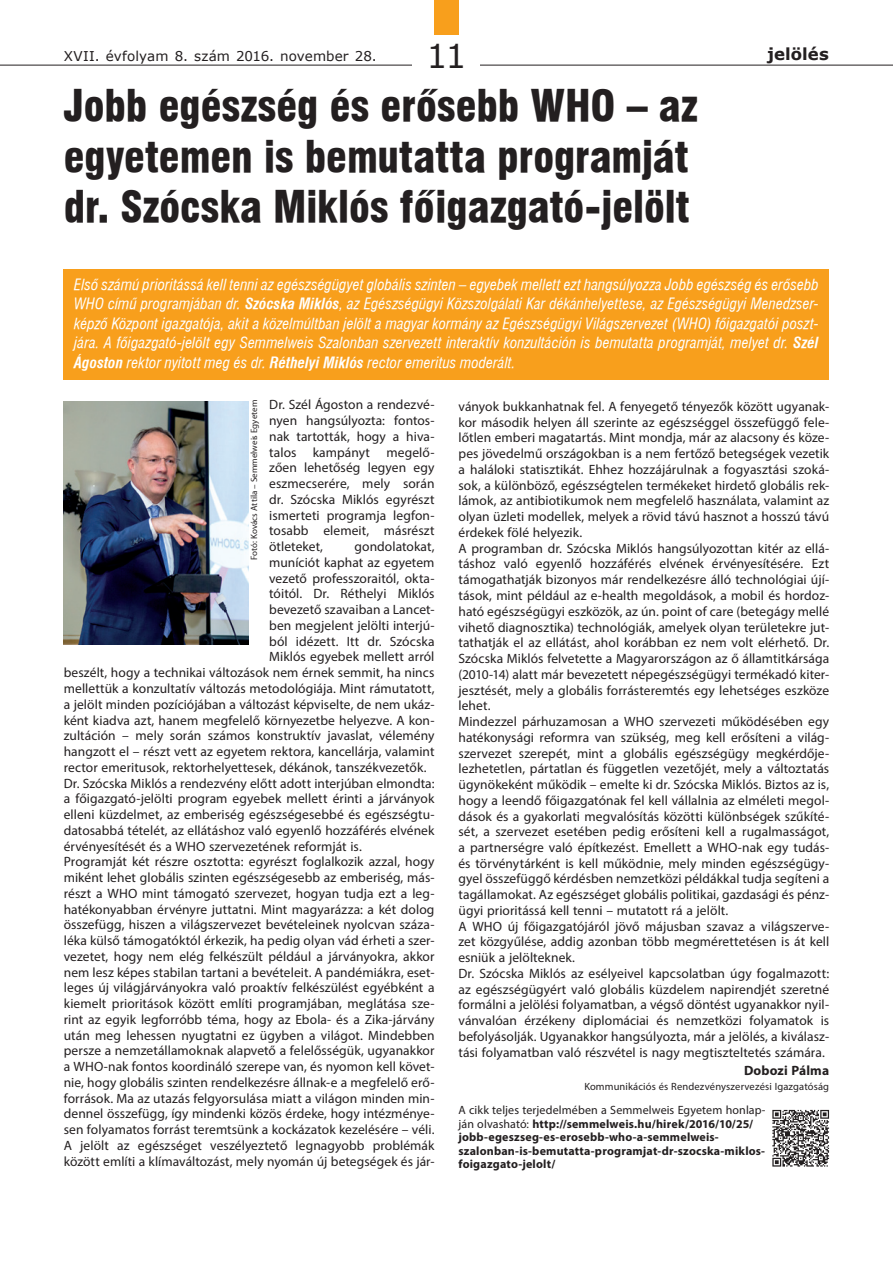
<style>
.page{position:relative;width:893px;height:1263px;background:#fff}
.page>*{position:absolute;margin:0;border:0;box-sizing:border-box;transform-origin:0 0}
.t1{font:42px/50.4px "Swiss 721 Blk Cn PFL";color:#231f20}
.t2{font:33px "Verdana";color:#231f20}
.t3{font:700 16.5px "Verdana";color:#231f20}
.t4{font:italic 15px/19.5px "Swiss 721 Cn PFL";letter-spacing:.005em;color:#fff;text-align:justify}
.t5{font:13.5px/15.8px "Myriad Pro";letter-spacing:.005em;color:#231f20;text-align:justify}
.t6{font:13.5px "Verdana";letter-spacing:.005em;color:#231f20}
.t7{font:700 13.5px "Myriad Pro";letter-spacing:.01em;color:#231f20}
.t8{font:700 12px/13.5px "Myriad Pro";letter-spacing:.015em;color:#231f20}
.t9{font:10.5px "Myriad Pro";letter-spacing:.01em;color:#231f20}
.t10{font:9px "Myriad PFL";letter-spacing:.02em;color:#231f20}
.s1{font-weight:700}
.s2{font-weight:400}
</style>
<div class="page">
<hr style="left:0;top:65px;width:893px;height:1px;background:#231f20">
<div style="left:413px;top:32px;width:67px;height:45px;background:#fff"></div>
<div style="left:434px;top:0;width:24px;height:34px;background:#f89f1c"></div>
<div style="left:64px;top:269px;width:765px;height:110px;background:#f89f1c"></div>
<img style="left:64px;top:401px;width:184px;height:243px">
<svg style="left:772px;top:1110px;width:57px;height:56px"></svg>
<p class="t6" style="left:64px;top:46px;width:314px">XVII. évfolyam 8. szám 2016. november 28.</p>
<h2 class="t2" style="left:427px;top:33px;width:41px">11</h2>
<p class="t3" style="left:767px;top:42px;width:63px">jelölés</p>
<h1 class="t1" style="left:64px;top:81px;width:636px">Jobb egészség és erősebb WHO – az egyetemen is bemutatta programját dr. Szócska Miklós főigazgató-jelölt</h1>
<p class="t4" style="left:74px;top:275px;width:746px">Első számú prioritássá kell tenni az egészségügyet globális szinten – egyebek mellett ezt hangsúlyozza Jobb egészség és erősebb WHO című programjában dr. <span class="s1">Szócska Miklós</span>, az Egészségügyi Közszolgálati Kar dékánhelyettese, az Egészségügyi Menedzser&shy;képző Központ igazgatója, akit a közelmúltban jelölt a magyar kormány az Egészségügyi Világszervezet (WHO) főigazgatói poszt&shy;jára. A főigazgató-jelölt egy Semmelweis Szalonban szervezett interaktív konzultáción is bemutatta programját, melyet dr. <span class="s1">Szél Ágoston</span> rektor nyitott meg és dr. <span class="s1">Réthelyi Miklós</span> rector emeritus moderált.</p>
<p class="t5" style="left:269px;top:397px;width:167px">Dr. Szél Ágoston a rendezvé&shy;nyen hangsúlyozta: fontos&shy;nak tartották, hogy a hiva&shy;talos kampányt megelő&shy;zően lehetőség legyen egy eszmecserére, mely során dr. Szócska Miklós egyrészt ismerteti programja legfon&shy;tosabb elemeit, másrészt ötleteket,</p>
<p class="t10" style="left:250px;top:560px;width:161px;rotate:-90deg">Fotó: Kovács Attila – Semmelweis Egyetem</p>
<p class="t5" style="left:458px;top:398px;width:372px;text-align:left">ványok bukkanhatnak fel. A fenyegető tényezők között ugyanak&shy;kor második helyen áll szerinte az egészséggel összefüggő fele&shy;lőtlen emberi magatartás. Mint mondja, már az alacsony és köze&shy;pes jövedelmű országokban is a nem fertőző betegségek vezetik a haláloki statisztikát. Ehhez hozzájárulnak a fogyasztási szoká&shy;sok, a különböző, egészségtelen termékeket hirdető globális rek&shy;lámok, az antibiotikumok nem megfelelő használata, valamint az olyan üzleti modellek, melyek a rövid távú hasznot a hosszú távú érdekek fölé helyezik.<br>A programban dr. Szócska Miklós hangsúlyozottan kitér az ellá&shy;táshoz való egyenlő hozzáférés elvének érvényesítésére. Ezt támogathatják bizonyos már rendelkezésre álló technológiai újí&shy;tások, mint például az e-health megoldások, a mobil és hordoz&shy;ható egészségügyi eszközök, az ún. point of care (betegágy mellé vihető diagnosztika) technológiák, amelyek olyan területekre jut&shy;tathatják el az ellátást, ahol korábban ez nem volt elérhető. Dr.<br>Szócska Miklós felvetette a Magyarországon az ő államtitkársága (2010-14) alatt már bevezetett népegészségügyi termékadó kiter&shy;jesztését, mely a globális forrásteremtés egy lehetséges eszköze lehet.<br>Mindezzel párhuzamosan a WHO szervezeti működésében egy hatékonysági reformra van szükség, meg kell erősíteni a világ&shy;szervezet szerepét, mint a globális egészségügy megkérdője&shy;lezhetetlen, pártatlan és független vezetőjét, mely a változtatás ügynökeként működik – emelte ki dr. Szócska Miklós. Biztos az is, hogy a leendő főigazgatónak fel kell vállalnia az elméleti megol&shy;dások és a gyakorlati megvalósítás közötti különbségek szűkíté&shy;sét, a szervezet esetében pedig erősíteni kell a rugalmasságot, a partnerségre való építkezést. Emellett a WHO-nak egy tudás&shy;és törvénytárként is kell működnie, mely minden egészségüg - gyel összefüggő kérdésben nemzetközi példákkal tudja segíteni a tagállamokat. Az egészséget globális politikai, gazdasági és pénz&shy;ügyi prioritássá kell tenni – mutatott rá a jelölt.<br>A WHO új főigazgatójáról jövő májusban szavaz a világszerve&shy;zet közgyűlése, addig azonban több megmérettetésen is át kell esniük a jelölteknek.<br>Dr. Szócska Miklós az esélyeivel kapcsolatban úgy fogalmazott: az egészségügyért való globális küzdelem napirendjét szeretné formálni a jelölési folyamatban, a végső döntést ugyanakkor nyil&shy;vánvalóan érzékeny diplomáciai és nemzetközi folyamatok is befolyásolják. Ugyanakkor hangsúlyozta, már a jelölés, a kiválasz&shy;tási folyamatban való részvétel is nagy megtiszteltetés számára.</p>
<p class="t7" style="left:744px;top:1062px;width:87px">Dobozi Pálma</p>
<p class="t9" style="left:584px;top:1080px;width:246px">Kommunikációs és Rendezvényszervezési Igazgatóság</p>
<p class="t8" style="left:458px;top:1103px;width:309px"><span class="s2">A cikk teljes terjedelmében a Semmelweis Egyetem honlap&shy;ján olvasható:</span> http://semmelweis.hu/hirek/2016/10/25/ jobb-egeszseg-es-erosebb-who-a-semmelweis&shy;szalonban-is-bemutatta-programjat-dr-szocska-miklos&shy;foigazgato-jelolt/</p>
<p class="t5" style="left:354px;top:539px;width:81px">gondolatokat,</p>
<p class="t5" style="left:269px;top:554px;width:167px">muníciót kaphat az egyetem</p>
<p class="t5" style="left:269px;top:570px;width:167px">vezető professzoraitól, okta-</p>
<p class="t5" style="left:269px;top:586px;width:167px">tóitól. Dr. Réthelyi Miklós</p>
<p class="t5" style="left:269px;top:602px;width:167px">bevezető szavaiban a Lancet-</p>
<p class="t5" style="left:269px;top:617px;width:167px">ben megjelent jelölti interjú-</p>
<p class="t5" style="left:269px;top:633px;width:167px">ból idézett. Itt dr. Szócska</p>
<p class="t5" style="left:269px;top:649px;width:167px">Miklós egyebek mellett arról</p>
<p class="t5" style="left:64px;top:665px;width:372px">beszélt, hogy a technikai változások nem érnek semmit, ha nincs</p>
<p class="t5" style="left:64px;top:680px;width:372px">mellettük a konzultatív változás metodológiája. Mint rámutatott,</p>
<p class="t5" style="left:64px;top:696px;width:372px">a jelölt minden pozíciójában a változást képviselte, de nem ukáz-</p>
<p class="t5" style="left:64px;top:712px;width:372px">ként kiadva azt, hanem megfelelő környezetbe helyezve. A kon-</p>
<p class="t5" style="left:64px;top:728px;width:372px">zultáción – mely során számos konstruktív javaslat, vélemény</p>
<p class="t5" style="left:64px;top:743px;width:372px">hangzott el – részt vett az egyetem rektora, kancellárja, valamint</p>
<p class="t5" style="left:64px;top:759px;width:364px">rector emeritusok, rektorhelyettesek, dékánok, tanszékvezetők.</p>
<p class="t5" style="left:64px;top:775px;width:372px">Dr. Szócska Miklós a rendezvény előtt adott interjúban elmondta:</p>
<p class="t5" style="left:64px;top:791px;width:372px">a főigazgató-jelölti program egyebek mellett érinti a járványok</p>
<p class="t5" style="left:64px;top:806px;width:372px">elleni küzdelmet, az emberiség egészségesebbé és egészségtu-</p>
<p class="t5" style="left:64px;top:822px;width:372px">datosabbá tételét, az ellátáshoz való egyenlő hozzáférés elvének</p>
<p class="t5" style="left:64px;top:838px;width:300px">érvényesítését és a WHO szervezetének reformját is.</p>
<p class="t5" style="left:64px;top:854px;width:372px">Programját két részre osztotta: egyrészt foglalkozik azzal, hogy</p>
<p class="t5" style="left:64px;top:869px;width:372px">miként lehet globális szinten egészségesebb az emberiség, más-</p>
<p class="t5" style="left:64px;top:885px;width:372px">részt a WHO mint támogató szervezet, hogyan tudja ezt a leg-</p>
<p class="t5" style="left:64px;top:901px;width:372px">hatékonyabban érvényre juttatni. Mint magyarázza: a két dolog</p>
<p class="t5" style="left:64px;top:917px;width:372px">összefügg, hiszen a világszervezet bevételeinek nyolcvan száza-</p>
<p class="t5" style="left:64px;top:932px;width:372px">léka külső támogatóktól érkezik, ha pedig olyan vád érheti a szer-</p>
<p class="t5" style="left:64px;top:948px;width:372px">vezetet, hogy nem elég felkészült például a járványokra, akkor</p>
<p class="t5" style="left:64px;top:964px;width:372px">nem lesz képes stabilan tartani a bevételeit. A pandémiákra, eset-</p>
<p class="t5" style="left:64px;top:980px;width:372px">leges új világjárványokra való proaktív felkészülést egyébként a</p>
<p class="t5" style="left:64px;top:995px;width:372px">kiemelt prioritások között említi programjában, meglátása sze-</p>
<p class="t5" style="left:64px;top:1011px;width:372px">rint az egyik legforróbb téma, hogy az Ebola- és a Zika-járvány</p>
<p class="t5" style="left:64px;top:1027px;width:372px">után meg lehessen nyugtatni ez ügyben a világot. Mindebben</p>
<p class="t5" style="left:64px;top:1043px;width:372px">persze a nemzetállamoknak alapvető a felelősségük, ugyanakkor</p>
<p class="t5" style="left:64px;top:1058px;width:372px">a WHO-nak fontos koordináló szerepe van, és nyomon kell követ-</p>
<p class="t5" style="left:64px;top:1074px;width:372px">nie, hogy globális szinten rendelkezésre állnak-e a megfelelő erő-</p>
<p class="t5" style="left:64px;top:1090px;width:372px">források. Ma az utazás felgyorsulása miatt a világon minden min-</p>
<p class="t5" style="left:64px;top:1106px;width:372px">dennel összefügg, így mindenki közös érdeke, hogy intézménye-</p>
<p class="t5" style="left:64px;top:1121px;width:372px">sen folyamatos forrást teremtsünk a kockázatok kezelésére – véli.</p>
<p class="t5" style="left:64px;top:1137px;width:372px">A jelölt az egészséget veszélyeztető legnagyobb problémák</p>
<p class="t5" style="left:64px;top:1153px;width:372px">között említi a klímaváltozást, mely nyomán új betegségek és jár-</p>
</div>
